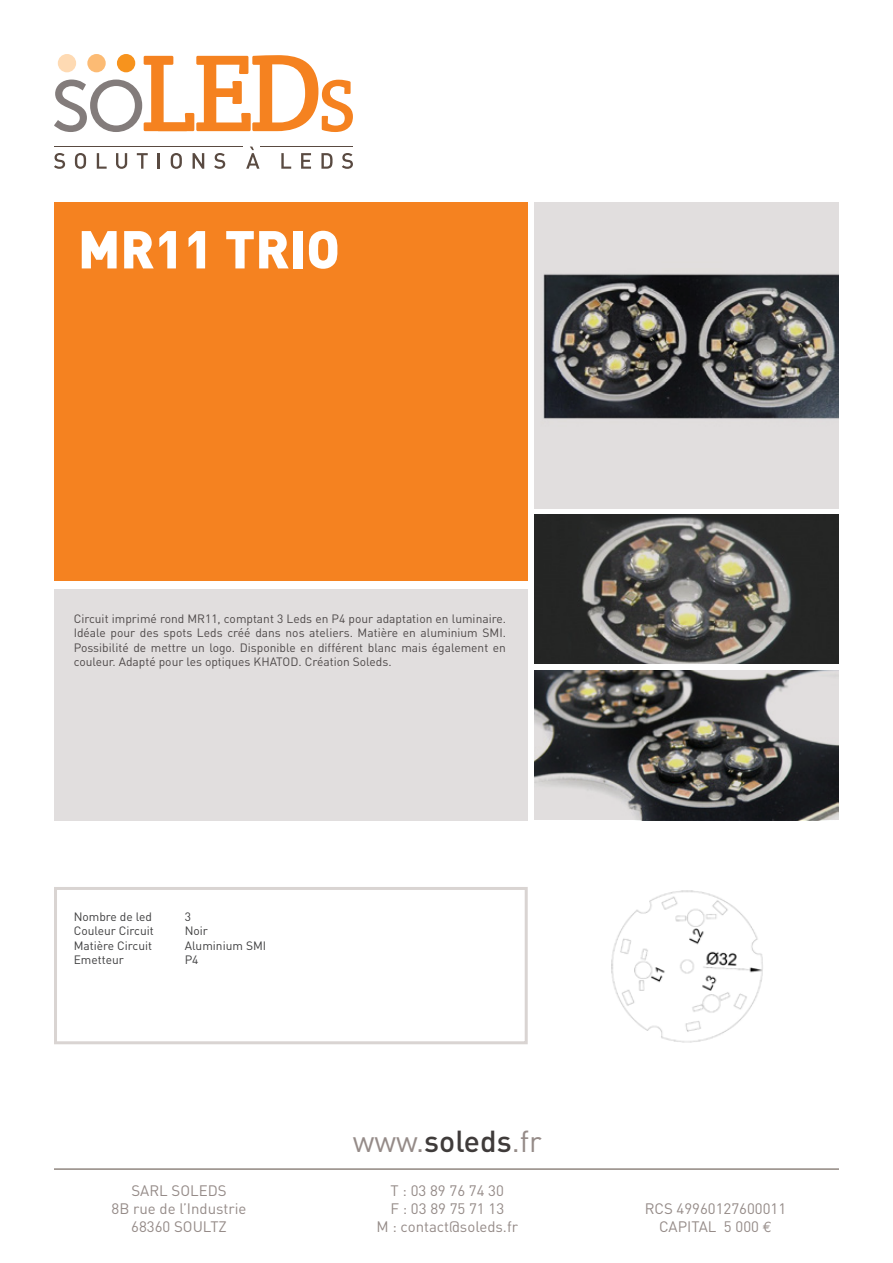
<style>
.page{position:relative;width:893px;height:1263px;background:#fff}
.page>*{position:absolute;margin:0;border:0;box-sizing:border-box;transform-origin:0 0}
.t1{font:900 52.5px "DIN";color:#fff}
.t2{font:30px "DIN";color:#958b88}
.t3{font:15px/18px "DIN";color:#958b88;text-align:center}
.t4{font:12px/14.4px "DIN";color:#4e4949;text-align:justify}
.t5{font:12px "DIN";color:#3e3e3f}
.s1{font-weight:500;color:#3f3b3a}
.s2{font-family:"Euro Mono"}
</style>
<div class="page">
<svg style="left:54px;top:55px;width:299px;height:77px"></svg>
<div style="left:117px;top:54px;width:18px;height:18px;background:#f7931d;border-radius:50%"></div>
<div style="left:87px;top:54px;width:19px;height:18px;background:#fcbb74;border-radius:50%"></div>
<div style="left:58px;top:54px;width:18px;height:18px;background:#fedab3;border-radius:50%"></div>
<svg style="left:54px;top:153px;width:11px;height:16px"></svg>
<svg style="left:75px;top:153px;width:11px;height:16px"></svg>
<svg style="left:97px;top:153px;width:10px;height:16px"></svg>
<svg style="left:116px;top:153px;width:11px;height:16px"></svg>
<svg style="left:137px;top:153px;width:11px;height:16px"></svg>
<svg style="left:158px;top:153px;width:2px;height:16px"></svg>
<svg style="left:171px;top:153px;width:11px;height:16px"></svg>
<svg style="left:193px;top:153px;width:11px;height:16px"></svg>
<svg style="left:214px;top:153px;width:11px;height:16px"></svg>
<svg style="left:246px;top:147px;width:13px;height:22px"></svg>
<svg style="left:281px;top:153px;width:10px;height:16px"></svg>
<svg style="left:301px;top:153px;width:10px;height:16px"></svg>
<svg style="left:321px;top:153px;width:12px;height:16px"></svg>
<svg style="left:342px;top:153px;width:11px;height:16px"></svg>
<hr style="left:260px;top:146px;width:93px;height:1px;background:#594a41">
<hr style="left:54px;top:146px;width:189px;height:1px;background:#594a41">
<div style="left:54px;top:202px;width:474px;height:378px;background:#f58220"></div>
<img style="left:534px;top:202px;width:305px;height:306px">
<div style="left:54px;top:887px;width:474px;height:157px;border:3px solid #d9d4d2"></div>
<div style="left:54px;top:589px;width:474px;height:231px;background:#e1dede"></div>
<hr style="left:54px;top:1169px;width:785px;height:1px;background:#594a41">
<img style="left:534px;top:514px;width:305px;height:150px">
<img style="left:534px;top:670px;width:305px;height:150px">
<img style="left:611px;top:890px;width:152px;height:153px">
<h1 class="t1" style="left:78px;top:214px;width:263px">MR11 TRIO</h1>
<p class="t4" style="left:74px;top:611px;width:434px">Circuit imprimé rond MR11, comptant 3 Leds en P4 pour adaptation en luminaire.<br>Idéale pour des spots Leds créé dans nos ateliers. Matière en aluminium SMI.<br>Possibilité de mettre un logo. Disponible en différent blanc mais également en couleur. Adapté pour les optiques KHATOD. Création Soleds.</p>
<p class="t5" style="left:74px;top:909px;width:80px">Nombre de led</p>
<p class="t5" style="left:185px;top:909px;width:8px">3</p>
<p class="t5" style="left:74px;top:923px;width:82px">Couleur Circuit</p>
<p class="t5" style="left:185px;top:923px;width:25px">Noir</p>
<p class="t5" style="left:74px;top:938px;width:80px">Matière Circuit</p>
<p class="t5" style="left:185px;top:938px;width:83px">Aluminium SMI</p>
<p class="t5" style="left:74px;top:952px;width:52px">Emetteur</p>
<p class="t5" style="left:185px;top:952px;width:15px">P4</p>
<h2 class="t2" style="left:353px;top:1123px;width:191px">www.<span class="s1">soleds</span>.fr</h2>
<p class="t3" style="left:112px;top:1182px;width:136px">SARL SOLEDS<br>8B rue de l’Industrie<br>68360 SOULTZ</p>
<p class="t3" style="left:376px;top:1182px;width:143px">T : 03 89 76 74 30<br>F : 03 89 75 71 13<br>M : contact@soleds.fr</p>
<p class="t3" style="left:645px;top:1200px;width:143px">RCS 49960127600011<br>CAPITAL 5 000 <span class="s2">€</span></p>
</div>
